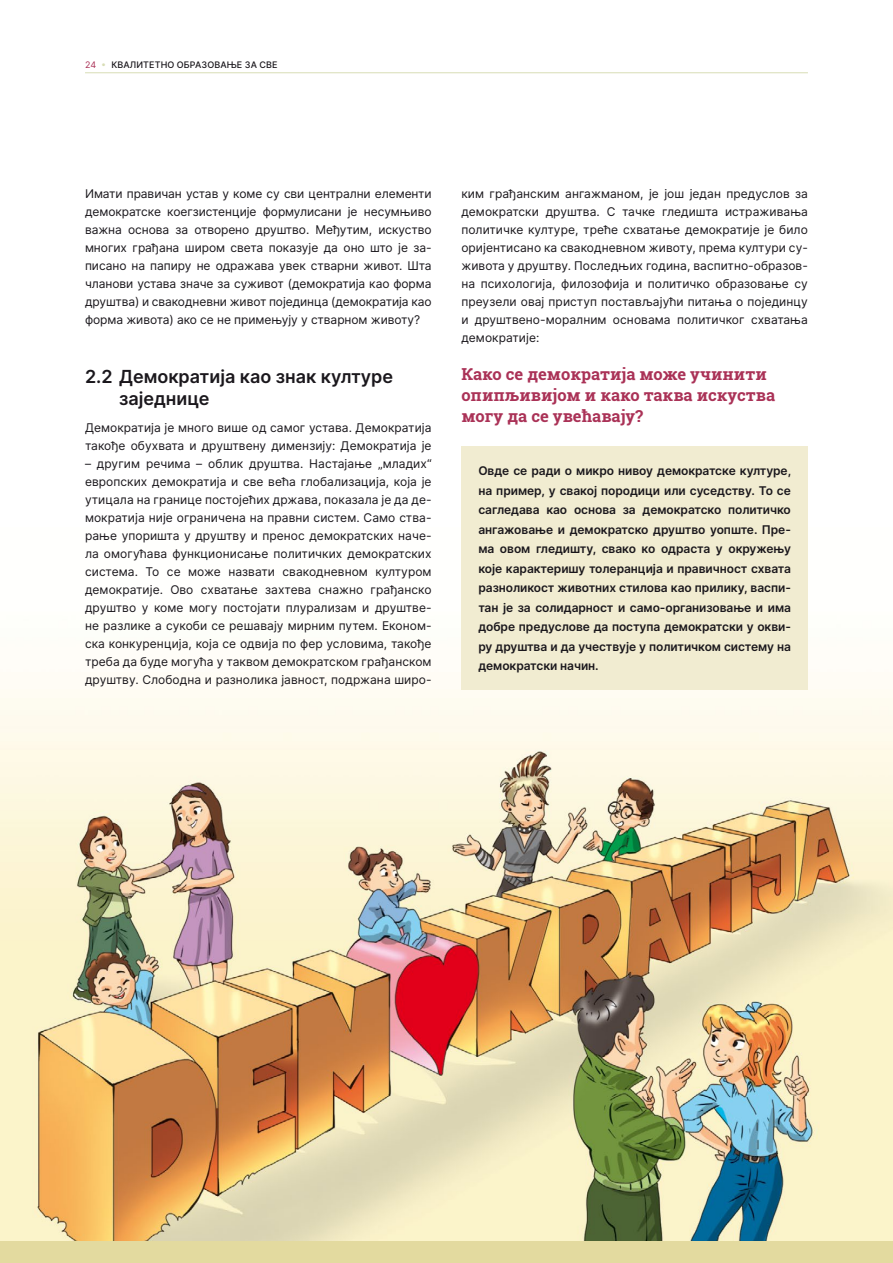
<style>
.page{position:relative;width:893px;height:1263px;background:#fff}
.page>*{position:absolute;margin:0;border:0;box-sizing:border-box;transform-origin:0 0}
.t1{font:600 18px/22.5px "Inter";color:#1a171c}
.t2{font:700 16.5px/21px "Roboto Slab";color:#aa3257}
.t3{font:12px/18px "Inter";letter-spacing:.005em;color:#1a171c;text-align:justify}
.t4{font:600 12px/19.5px "Inter";letter-spacing:-.005em;color:#1a171c;text-align:justify}
.t5{font:500 9px "Inter";letter-spacing:.01em;color:#1a171c}
.s1{font-weight:400;color:#aa3257}
.s2{font-weight:400;color:#d8ddb5}
</style>
<div class="page">
<img style="left:0;top:689px;width:893px;height:553px">
<div style="left:0;top:1242px;width:893px;height:21px;background:#e3da9f"></div>
<hr style="left:85px;top:72px;width:723px;height:1px;background:#d8ddb5">
<div style="left:461px;top:446px;width:347px;height:244px;background:#f1ecd1"></div>
<p class="t5" style="left:85px;top:58px;width:194px"><span class="s1">24</span> <span class="s2">•</span> КВАЛИТЕТНО ОБРАЗОВАЊЕ ЗА СВЕ</p>
<p class="t3" style="left:85px;top:184px;width:348px">Имати правичан устав у коме су сви централни елементи демократске коегзистенције формулисани је несумњиво важна основа за отворено друштво. Међутим, искуство многих грађана широм света показује да оно што је за&shy;писано на папиру не одражава увек стварни живот. Шта чланови устава значе за суживот (демократија као форма друштва) и свакодневни живот појединца (демократија као форма живота) ако се не примењују у стварном животу?</p>
<h1 class="t1" style="left:119px;top:364px;width:276px;text-indent:-34px">2.2 Демократија као знак културе заједнице</h1>
<p class="t3" style="left:85px;top:418px;width:348px">Демократија је много више од самог устава. Демократија такође обухвата и друштвену димензију: Демократија је</p>
<p class="t3" style="left:85px;top:454px;width:348px">– другим речима – облик друштва. Настајање „младих“ европских демократија и све већа глобализација, која је утицала на границе постојећих држава, показала је да де&shy;мократија није ограничена на правни систем. Само ства&shy;рање упоришта у друштву и пренос демократских наче&shy;ла омогућава функционисање политичких демократских система. То се може назвати свакодневном културом демократије. Ово схватање захтева снажно грађанско друштво у коме могу постојати плурализам и друштве&shy;не разлике а сукоби се решавају мирним путем. Економ&shy;ска конкуренција, која се одвија по фер условима, такође треба да буде могућа у таквом демократском грађанском друштву. Слободна и разнолика јавност, подржана широ-</p>
<p class="t3" style="left:461px;top:184px;width:348px">ким грађанским ангажманом, је још један предуслов за демократски друштва. С тачке гледишта истраживања политичке културе, треће схватање демократије је било оријентисано ка свакодневном животу, према култури су&shy;живота у друштву. Последњих година, васпитно-образов&shy;на психологија, филозофија и политичко образовање су преузели овај приступ постављајући питања о појединцу и друштвено-моралним основама политичког схватања демократије:</p>
<h2 class="t2" style="left:461px;top:363px;width:315px">Како се демократија може учинити опипљивијом и како таква искуства могу да се увећавају?</h2>
<p class="t4" style="left:478px;top:461px;width:314px">Овде се ради о микро нивоу демократске културе, на пример, у свакој породици или суседству. То се сагледава као основа за демократско политичко ангажовање и демократско друштво уопште. Пре&shy;ма овом гледишту, свако ко одраста у окружењу које карактеришу толеранција и правичност схвата разноликост животних стилова као прилику, васпи&shy;тан је за солидарност и само-организовање и има добре предуслове да поступа демократски у окви&shy;ру друштва и да учествује у политичком систему на демократски начин.</p>
</div>
